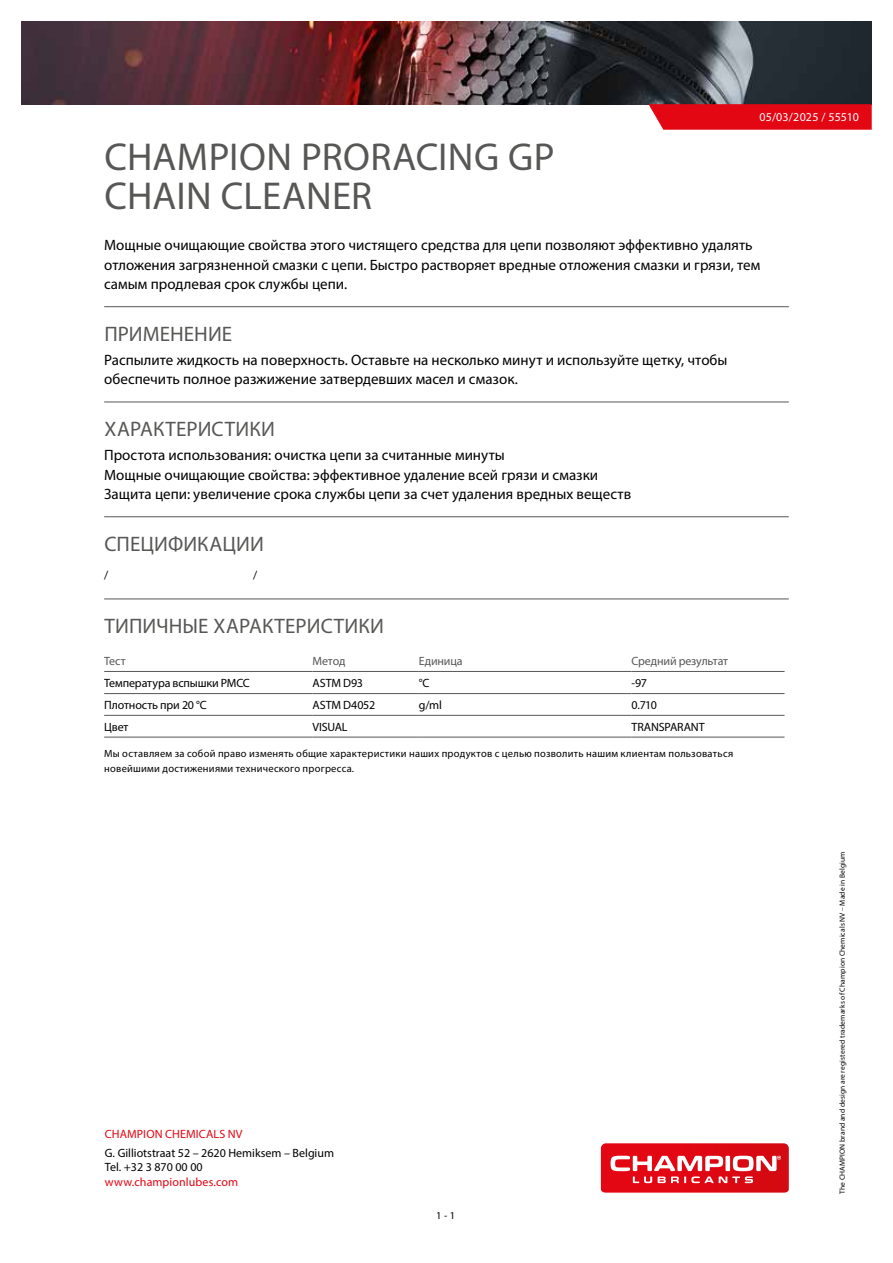
<style>
.page{position:relative;width:893px;height:1263px;background:#fff}
.page>*{position:absolute;margin:0;border:0;box-sizing:border-box;transform-origin:0 0}
.t1{font:39px/39px "Myriad Pro";letter-spacing:.005em;color:#575756}
.t2{font:21px "Myriad Pro";letter-spacing:.005em;color:#575756}
.t3{font:15px/19.5px "Myriad Pro";color:#000}
.t4{font:12px/14.4px "Myriad Pro";letter-spacing:-.005em;color:#000}
.t5{font:12px "Myriad Pro";letter-spacing:.01em;color:#e30613}
.t6{font:12px "Myriad Pro";letter-spacing:-.015em;color:#575756}
.t7{font:12px "Myriad Pro";letter-spacing:.005em;color:#fff}
.t8{font:10.5px/15px "Myriad Pro";letter-spacing:.025em;color:#000}
.t9{font:7.5px "Myriad Pro";letter-spacing:.02em;color:#000}
</style>
<div class="page">
<svg style="left:601px;top:1143px;width:188px;height:49px"></svg>
<img style="left:21px;top:21px;width:851px;height:83px">
<svg style="left:648px;top:104px;width:224px;height:26px"></svg>
<hr style="left:104px;top:306px;width:685px;height:1px;background:#575756">
<hr style="left:104px;top:402px;width:685px;height:1px;background:#575756">
<hr style="left:104px;top:516px;width:685px;height:1px;background:#575756">
<hr style="left:104px;top:598px;width:685px;height:1px;background:#575756">
<hr style="left:104px;top:671px;width:209px;height:1px;background:#575756">
<hr style="left:313px;top:671px;width:106px;height:1px;background:#575756">
<hr style="left:419px;top:671px;width:212px;height:1px;background:#575756">
<hr style="left:631px;top:671px;width:153px;height:1px;background:#575756">
<hr style="left:104px;top:693px;width:209px;height:1px;background:#575756">
<hr style="left:313px;top:693px;width:106px;height:1px;background:#575756">
<hr style="left:419px;top:693px;width:212px;height:1px;background:#575756">
<hr style="left:631px;top:693px;width:153px;height:1px;background:#575756">
<hr style="left:104px;top:715px;width:209px;height:1px;background:#575756">
<hr style="left:313px;top:715px;width:106px;height:1px;background:#575756">
<hr style="left:419px;top:715px;width:212px;height:1px;background:#575756">
<hr style="left:631px;top:715px;width:153px;height:1px;background:#575756">
<hr style="left:104px;top:737px;width:209px;height:1px;background:#575756">
<hr style="left:313px;top:737px;width:106px;height:1px;background:#575756">
<hr style="left:419px;top:737px;width:212px;height:1px;background:#575756">
<hr style="left:631px;top:737px;width:153px;height:1px;background:#575756">
<p class="t7" style="left:759px;top:110px;width:101px">05/03/2025 / 55510</p>
<h1 class="t1" style="left:105px;top:137px;width:452px">CHAMPION PRORACING GP<br>CHAIN CLEANER</h1>
<p class="t3" style="left:104px;top:235px;width:658px">Мощные очищающие свойства этого чистящего средства для цепи позволяют эффективно удалять отложения загрязненной смазки с цепи. Быстро растворяет вредные отложения смазки и грязи, тем самым продлевая срок службы цепи.</p>
<h2 class="t2" style="left:104px;top:321px;width:129px">ПРИМЕНЕНИЕ</h2>
<p class="t3" style="left:104px;top:350px;width:625px">Распылите жидкость на поверхность. Оставьте на несколько минут и используйте щетку, чтобы обеспечить полное разжижение затвердевших масел и смазок.</p>
<h2 class="t2" style="left:104px;top:416px;width:172px">ХАРАКТЕРИСТИКИ</h2>
<p class="t3" style="left:104px;top:445px;width:528px">Простота использования: очистка цепи за считанные минуты<br>Мощные очищающие свойства: эффективное удаление всей грязи и смазки<br>Защита цепи: увеличение срока службы цепи за счет удаления вредных веществ</p>
<h2 class="t2" style="left:104px;top:531px;width:161px">СПЕЦИФИКАЦИИ</h2>
<p class="t4" style="left:104px;top:567px;width:6px">/</p>
<p class="t4" style="left:253px;top:567px;width:6px">/</p>
<h2 class="t2" style="left:104px;top:613px;width:281px">ТИПИЧНЫЕ ХАРАКТЕРИСТИКИ</h2>
<p class="t6" style="left:104px;top:654px;width:23px">Тест</p>
<p class="t6" style="left:313px;top:654px;width:34px">Метод</p>
<p class="t6" style="left:419px;top:654px;width:45px">Единица</p>
<p class="t6" style="left:631px;top:654px;width:98px">Средний результат</p>
<p class="t4" style="left:104px;top:676px;width:147px">Температура вспышки PMCC</p>
<p class="t4" style="left:313px;top:676px;width:52px">ASTM D93</p>
<p class="t4" style="left:419px;top:676px;width:12px">°C</p>
<p class="t4" style="left:631px;top:676px;width:17px">-97</p>
<p class="t4" style="left:104px;top:697px;width:104px">Плотность при 20 °C</p>
<p class="t4" style="left:313px;top:697px;width:64px">ASTM D4052</p>
<p class="t4" style="left:419px;top:697px;width:25px">g/ml</p>
<p class="t4" style="left:631px;top:697px;width:27px">0.710</p>
<p class="t4" style="left:104px;top:719px;width:26px">Цвет</p>
<p class="t4" style="left:313px;top:719px;width:37px">VISUAL</p>
<p class="t4" style="left:631px;top:719px;width:75px">TRANSPARANT</p>
<p class="t8" style="left:104px;top:745px;width:631px">Мы оставляем за собой право изменять общие характеристики наших продуктов с целью позволить нашим клиентам пользоваться новейшими достижениями технического прогресса.</p>
<p class="t5" style="left:105px;top:1126px;width:139px">CHAMPION CHEMICALS NV</p>
<p class="t4" style="left:105px;top:1145px;width:231px">G. Gilliotstraat 52 – 2620 Hemiksem – Belgium<br>Tel. +32 3 870 00 00</p>
<p class="t5" style="left:105px;top:1174px;width:135px">www.championlubes.com</p>
<p class="t8" style="left:436px;top:1208px;width:20px">1 - 1</p>
<p class="t9" style="left:838px;top:1194px;width:344px;rotate:-90deg">The CHAMPION brand and design are registered trademarks of Champion Chemicals NV – Made in Belgium</p>
</div>
